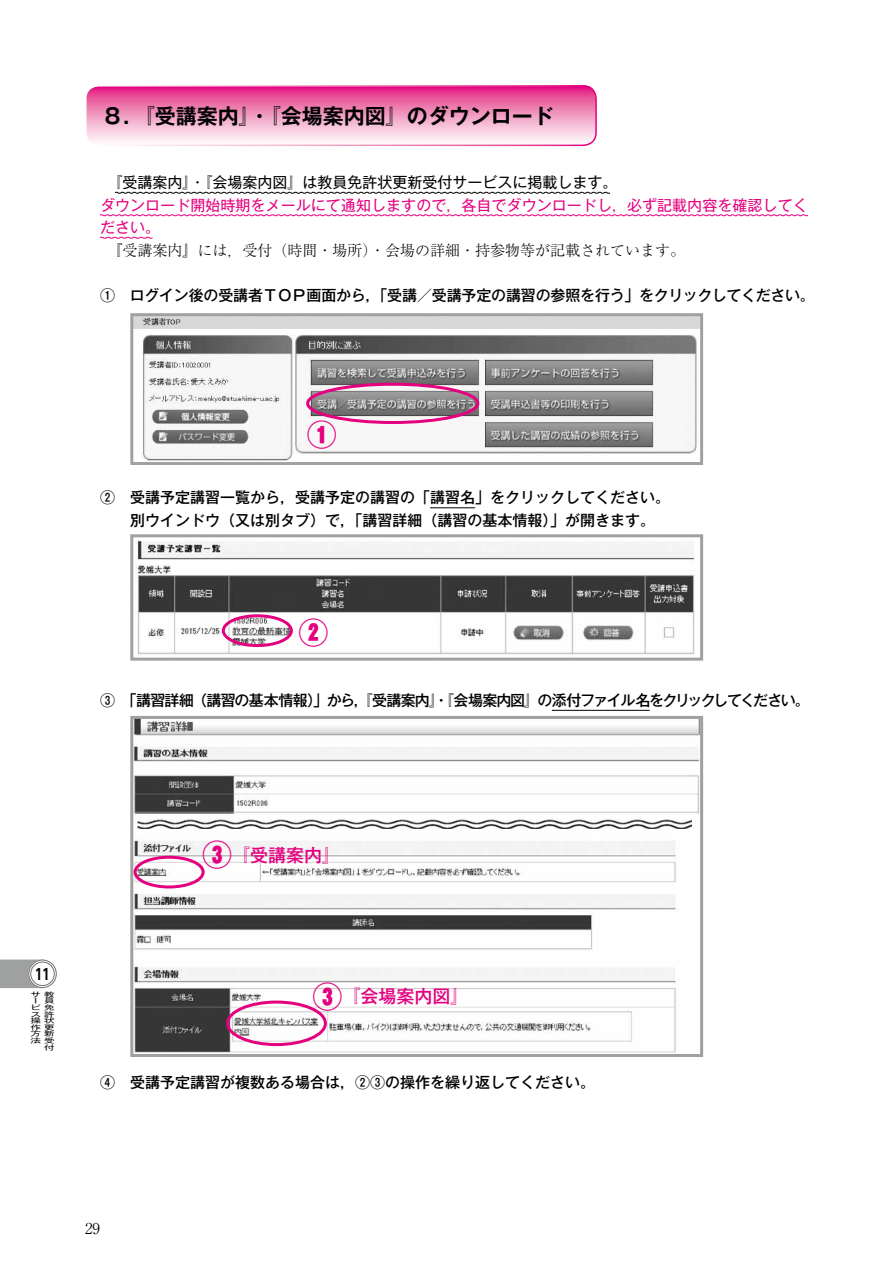
<style>
.page{position:relative;width:893px;height:1263px;background:#fff}
.page>*{position:absolute;margin:0;border:0;box-sizing:border-box;transform-origin:0 0}
.t1{font:900 30px "Gothic MB101 Pro";color:#e4007f}
.t2{font:700 21px "Gothic MB101 Pro De";color:#000}
.t3{font:500 18px "Gothic MB101 Pro";color:#e4007f}
.t4{font:500 15px/22.5px "Gothic MB101 Pro";color:#000}
.t5{font:500 15px "Gothic MB101 Pro";letter-spacing:-.065em;color:#000}
.t6{font:15px/22.5px "Gothic MB101 Pro";letter-spacing:.005em;color:#e4007f}
.t7{font:300 15px "Ryumin Pro";color:#000}
.t8{font:15px "Gothic MB101 Pro";color:#000}
.t9{font:700 15px "UD Shin Go Pro De";color:#000}
.t10{font:6.6px/6.6px "Gothic MB101 Pro";color:#000;scale:1.59 1}
.s1{font-weight:900;font-size:30px}
</style>
<div class="page">
<svg style="left:114px;top:191px;width:497px;height:3px"></svg>
<svg style="left:99px;top:214px;width:709px;height:3px"></svg>
<svg style="left:99px;top:236px;width:54px;height:3px"></svg>
<hr style="left:430px;top:507px;width:45px;height:1px;background:#000">
<hr style="left:552px;top:710px;width:98px;height:1px;background:#000">
<svg style="left:88px;top:86px;width:508px;height:59px"></svg>
<div style="left:85px;top:85px;width:512px;height:61px;border:2px solid #fff;border-radius:13px"></div>
<img style="left:134px;top:720px;width:565px;height:333px">
<div style="left:130px;top:716px;width:573px;height:341px;border:3px solid #9fa0a0"></div>
<img style="left:134px;top:317px;width:565px;height:144px">
<div style="left:130px;top:313px;width:573px;height:152px;border:3px solid #9fa0a0"></div>
<div style="left:306px;top:383px;width:173px;height:41px;border:3px solid #e4007f;border-radius:50%"></div>
<img style="left:136px;top:540px;width:559px;height:117px">
<div style="left:130px;top:534px;width:573px;height:127px;border:3px solid #9fa0a0"></div>
<div style="left:222px;top:614px;width:71px;height:33px;border:3px solid #e4007f;border-radius:50%"></div>
<div style="left:134px;top:856px;width:71px;height:32px;border:3px solid #e4007f;border-radius:50%"></div>
<div style="left:226px;top:1000px;width:101px;height:46px;border:3px solid #e4007f;border-radius:50%"></div>
<img style="left:136px;top:819px;width:555px;height:9px">
<svg style="left:0;top:959px;width:39px;height:29px"></svg>
<div style="left:30px;top:961px;width:25px;height:25px;background:#fff;border-radius:50%"></div>
<div style="left:28px;top:959px;width:29px;height:29px;border:3px solid #fff;border-radius:50%"></div>
<div style="left:28px;top:959px;width:29px;height:29px;border:1px solid #727171;border-radius:50%"></div>
<div style="left:30px;top:961px;width:25px;height:25px;border:1px solid #727171;border-radius:50%"></div>
<h2 class="t2" style="left:102px;top:98px;width:453px">８．『受講案内』・『会場案内図』のダウンロード</h2>
<p class="t8" style="left:108px;top:170px;width:511px">『受講案内』・『会場案内図』は教員免許状更新受付サービスに掲載します。</p>
<p class="t6" style="left:100px;top:192px;width:709px">ダウンロード開始時期をメールにて通知しますので，各自でダウンロードし，必ず記載内容を確認してください。</p>
<p class="t7" style="left:108px;top:238px;width:579px">『受講案内』には，受付（時間・場所）・会場の詳細・持参物等が記載されています。</p>
<p class="t4" style="left:100px;top:282px;width:716px">①　ログイン後の受講者ＴＯＰ画面から，「受講／受講予定の講習の参照を行う」をクリックしてください。</p>
<h1 class="t1" style="left:307px;top:409px;width:31px">①</h1>
<p class="t4" style="left:100px;top:484px;width:571px">②　受講予定講習一覧から，受講予定の講習の「講習名」をクリックしてください。　　別ウインドウ（又は別タブ）で，「講習詳細（講習の基本情報）」が開きます。</p>
<h1 class="t1" style="left:299px;top:607px;width:31px">②</h1>
<p class="t5" style="left:100px;top:688px;width:711px">③　「講習詳細（講習の基本情報）」から，『受講案内』・『会場案内図』の添付ファイル名をクリックしてください。</p>
<p class="t9" style="left:35px;top:962px;width:16px">11</p>
<p class="t10" style="left:31px;top:990px;width:8px">サービス操作方法</p>
<p class="t10" style="left:44px;top:990px;width:8px;text-align:justify">教員免許状更新受付</p>
<p class="t3" style="left:202px;top:840px;width:140px"><span class="s1">③</span>『受講案内』</p>
<p class="t3" style="left:313px;top:981px;width:157px"><span class="s1">③</span>『会場案内図』</p>
<p class="t4" style="left:100px;top:1069px;width:497px">④　受講予定講習が複数ある場合は，②③の操作を繰り返してください。</p>
<p class="t7" style="left:85px;top:1216px;width:16px">29</p>
</div>
